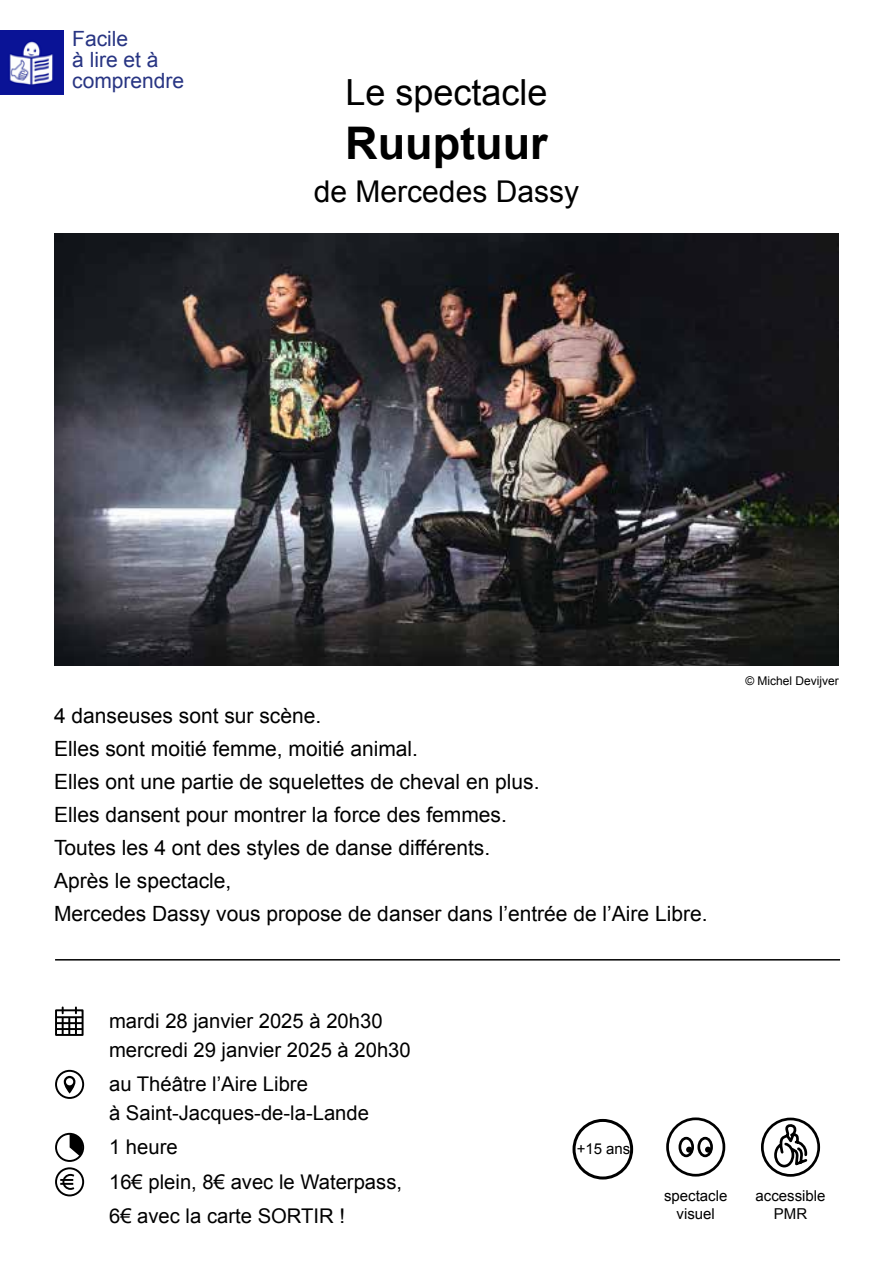
<style>
.page{position:relative;width:893px;height:1263px;background:#fff}
.page>*{position:absolute;margin:0;border:0;box-sizing:border-box;transform-origin:0 0}
.t1{font:700 45px "Arial";color:#000}
.t2{font:36px "Arial";color:#000}
.t3{font:30px "Arial";color:#000}
.t4{font:21px/33px "Arial";color:#000}
.t5{font:21px/21px "Arial";color:#283583}
.t6{font:20.25px/28.5px "Arial";color:#000}
.t7{font:15px/18px "Arial";color:#000;text-align:center}
.t8{font:12px "Arial";color:#000}
</style>
<div class="page">
<img style="left:54px;top:234px;width:785px;height:431px">
<div style="left:55px;top:1009px;width:29px;height:27px;border:2px solid #000"></div>
<hr style="left:56px;top:1016px;width:26px;height:2px;background:#000">
<hr style="left:56px;top:1022px;width:26px;height:2px;background:#000">
<hr style="left:56px;top:1028px;width:26px;height:2px;background:#000">
<svg style="left:62px;top:1007px;width:15px;height:28px"></svg>
<div style="left:55px;top:1070px;width:29px;height:29px;border:2px solid #000;border-radius:50%"></div>
<svg style="left:65px;top:1077px;width:9px;height:15px"></svg>
<div style="left:64px;top:1076px;width:11px;height:17px;border:2px solid #000;border-radius:5px"></div>
<div style="left:66px;top:1078px;width:7px;height:7px;background:#fff;border-radius:50%"></div>
<div style="left:55px;top:1133px;width:29px;height:29px;border:2px solid #000;border-radius:50%"></div>
<svg style="left:70px;top:1133px;width:14px;height:23px"></svg>
<div style="left:55px;top:1167px;width:29px;height:29px;border:2px solid #000;border-radius:50%"></div>
<svg style="left:60px;top:1173px;width:15px;height:18px"></svg>
<hr style="left:55px;top:959px;width:785px;height:1px;background:#000">
<div style="left:761px;top:1117px;width:59px;height:60px;border:3px solid #000;border-radius:50%"></div>
<svg style="left:773px;top:1120px;width:36px;height:49px"></svg>
<div style="left:686px;top:1146px;width:6px;height:7px;background:#000;border-radius:50%"></div>
<div style="left:678px;top:1137px;width:16px;height:20px;border:3px solid #000;border-radius:50%"></div>
<div style="left:705px;top:1146px;width:6px;height:7px;background:#000;border-radius:50%"></div>
<div style="left:697px;top:1137px;width:16px;height:20px;border:3px solid #000;border-radius:50%"></div>
<div style="left:666px;top:1117px;width:59px;height:59px;border:3px solid #000;border-radius:50%"></div>
<div style="left:572px;top:1119px;width:61px;height:60px;border:3px solid #000;border-radius:50%"></div>
<img style="left:0;top:31px;width:64px;height:63px">
<p class="t5" style="left:72px;top:28px;width:114px">Facile<br>à lire et à comprendre</p>
<h2 class="t2" style="left:345px;top:69px;width:204px">Le spectacle</h2>
<h1 class="t1" style="left:345px;top:113px;width:204px">Ruuptuur</h1>
<h3 class="t3" style="left:314px;top:172px;width:267px">de Mercedes Dassy</h3>
<p class="t4" style="left:54px;top:699px;width:655px">4 danseuses sont sur scène.<br>Elles sont moitié femme, moitié animal.<br>Elles ont une partie de squelettes de cheval en plus.<br>Elles dansent pour montrer la force des femmes.<br>Toutes les 4 ont des styles de danse différents.<br>Après le spectacle,<br>Mercedes Dassy vous propose de danser dans l’entrée de l’Aire Libre.</p>
<p class="t8" style="left:745px;top:673px;width:95px">© Michel Devijver</p>
<p class="t6" style="left:109px;top:1007px;width:303px">mardi 28 janvier 2025 à 20h30 mercredi 29 janvier 2025 à 20h30</p>
<p class="t6" style="left:109px;top:1070px;width:261px">au Théâtre l’Aire Libre<br>à Saint-Jacques-de-la-Lande</p>
<p class="t6" style="left:109px;top:1130px;width:295px;line-height:34.5px">1 heure<br>16€ plein, 8€ avec le Waterpass,<br>6€ avec la carte SORTIR !</p>
<p class="t7" style="left:577px;top:1140px;width:55px">+15 ans</p>
<p class="t7" style="left:664px;top:1187px;width:65px">spectacle visuel</p>
<p class="t7" style="left:755px;top:1187px;width:72px">accessible<br>PMR</p>
</div>
